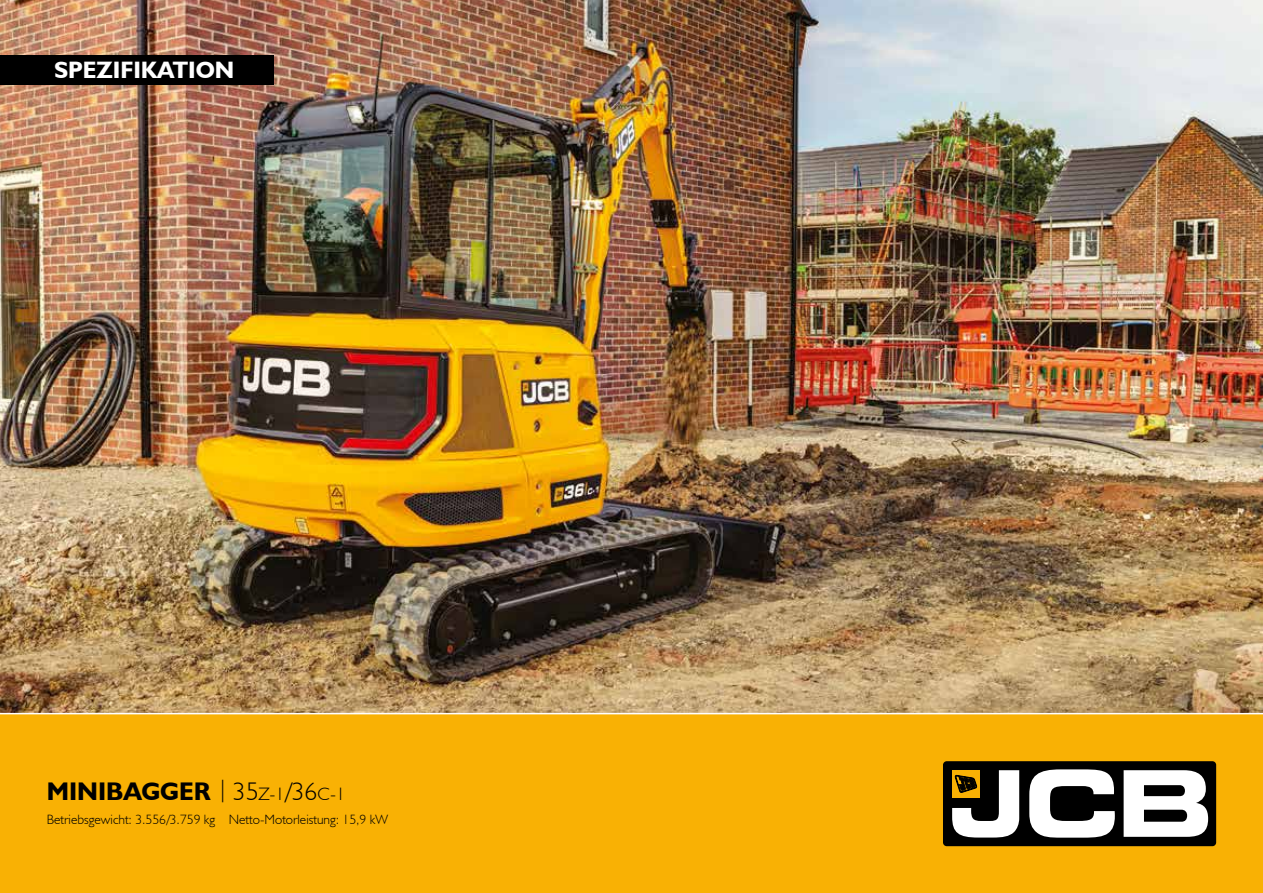
<style>
.page{position:relative;width:1263px;height:893px;background:#fff}
.page>*{position:absolute;margin:0;border:0;box-sizing:border-box;transform-origin:0 0}
.t1{font:700 25.5px "JCB Euro";color:#000}
.t2{font:700 23.7px "JCB Euro";color:#fff}
.t3{font:300 13.5px "JCB Euro";color:#000}
.s1{font-weight:300;font-size:22.5px}
.s2{font-weight:300}
.s3{font-weight:300;font-size:18px}
</style>
<div class="page">
<img style="left:0;top:0;width:1263px;height:712px">
<div style="left:0;top:712px;width:1263px;height:181px;background:#f9b104"></div>
<div style="left:925px;top:743px;width:309px;height:121px;background:#f9b104"></div>
<div style="left:943px;top:761px;width:273px;height:85px;background:#000;border-radius:4px"></div>
<svg style="left:1029px;top:769px;width:86px;height:69px"></svg>
<svg style="left:1123px;top:770px;width:85px;height:67px"></svg>
<svg style="left:952px;top:770px;width:67px;height:67px"></svg>
<div style="left:0;top:55px;width:273px;height:30px;background:#000"></div>
<h2 class="t2" style="left:54px;top:55px;width:182px">SPEZIFIKATION</h2>
<h1 class="t1" style="left:47px;top:775px;width:300px">MINIBAGGER <span class="s1">|</span> <span class="s2">35</span><span class="s3">Z‑1</span><span class="s2">/36</span><span class="s3">C‑1</span></h1>
<p class="t3" style="left:47px;top:811px;width:343px">Betriebsgewicht: 3.556/3.759 kg Netto-Motorleistung: 15,9 kW</p>
</div>
